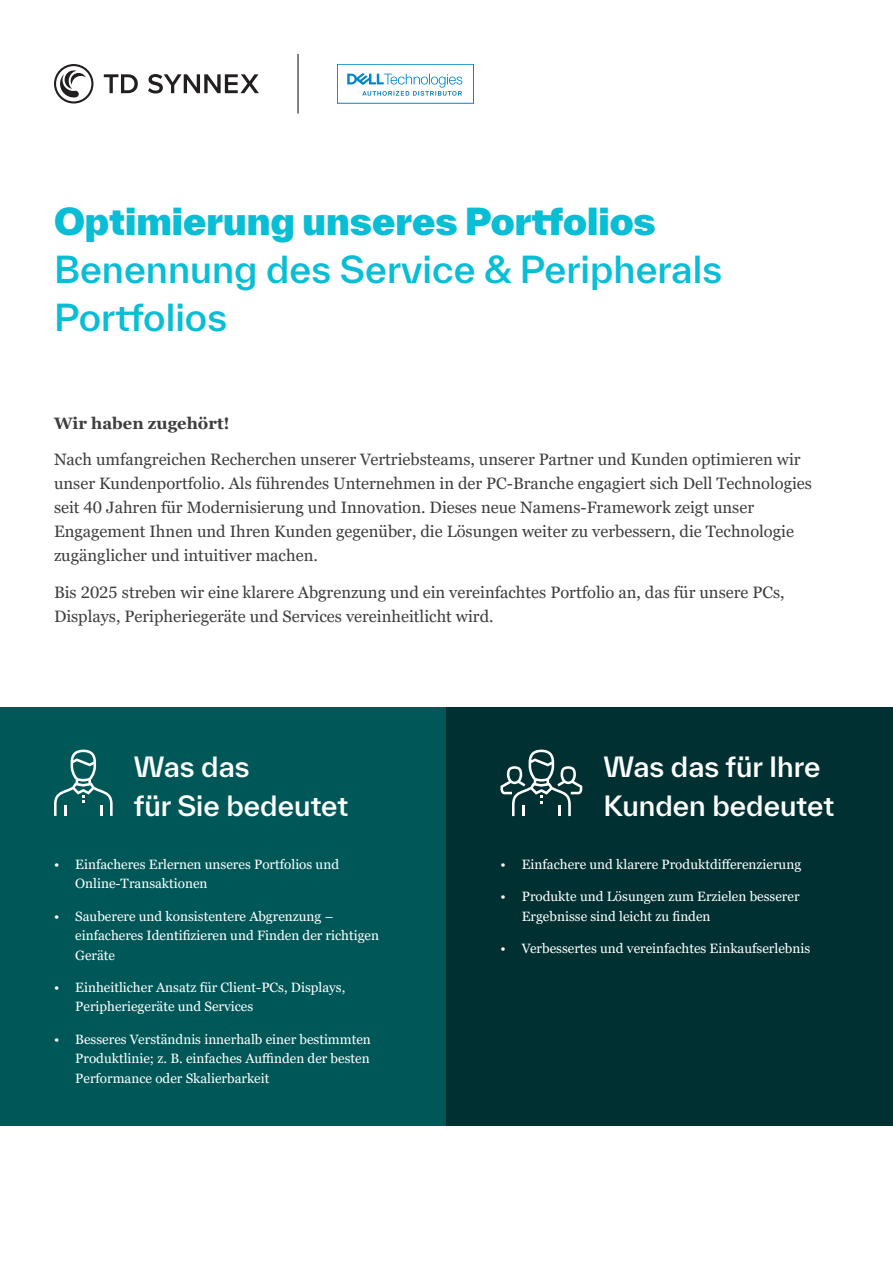
<style>
.page{position:relative;width:893px;height:1263px;background:#fff}
.page>*{position:absolute;margin:0;border:0;box-sizing:border-box;transform-origin:0 0}
.t1{font:500 36px/48px "TWK Everett";color:#08bed5}
.t2{font:900 36px "TWK Everett";color:#08bed5}
.t3{font:500 27px/39px "TWK Everett";color:#fff}
.t4{font:16.5px/24px "Georgia Pro";color:#3e3e3f}
.t5{font:700 16.5px "Georgia Pro";color:#3e3e3f}
.t6{font:13.5px/19.5px "Georgia Pro";color:#fff}
</style>
<div class="page">
<div style="left:0;top:707px;width:446px;height:418px;background:#005758"></div>
<div style="left:446px;top:707px;width:447px;height:418px;background:#003031"></div>
<svg style="left:54px;top:64px;width:39px;height:40px"></svg>
<svg style="left:104px;top:74px;width:155px;height:20px"></svg>
<hr style="left:297px;top:54px;width:2px;height:60px;background:#231f20">
<div style="left:337px;top:64px;width:137px;height:40px;border:1px solid #0087cb"></div>
<svg style="left:347px;top:73px;width:115px;height:23px"></svg>
<svg style="left:54px;top:750px;width:59px;height:66px"></svg>
<svg style="left:500px;top:750px;width:82px;height:66px"></svg>
<h1 class="t2" style="left:54px;top:195px;width:603px">Optimierung unseres Portfolios</h1>
<h1 class="t1" style="left:54px;top:245px;width:670px">Benennung des Service &amp; Peripherals<br>Portfolios</h1>
<p class="t5" style="left:54px;top:413px;width:177px">Wir haben zugehört!</p>
<p class="t4" style="left:54px;top:448px;width:759px">Nach umfangreichen Recherchen unserer Vertriebsteams, unserer Partner und Kunden optimieren wir unser Kundenportfolio. Als führendes Unternehmen in der PC-Branche engagiert sich Dell Technologies seit 40 Jahren für Modernisierung und Innovation. Dieses neue Namens-Framework zeigt unser Engagement Ihnen und Ihren Kunden gegenüber, die Lösungen weiter zu verbessern, die Technologie zugänglicher und intuitiver machen.</p>
<p class="t4" style="left:54px;top:581px;width:732px">Bis 2025 streben wir eine klarere Abgrenzung und ein vereinfachtes Portfolio an, das für unsere PCs,<br>Displays, Peripheriegeräte und Services vereinheitlicht wird.</p>
<h2 class="t3" style="left:134px;top:747px;width:216px">Was das<br>für Sie bedeutet</h2>
<h2 class="t3" style="left:604px;top:747px;width:232px">Was das für Ihre<br>Kunden bedeutet</h2>
<p class="t6" style="left:75px;top:855px;width:265px;text-indent:-21px">• Einfacheres Erlernen unseres Portfolios und<br>Online-Transaktionen</p>
<p class="t6" style="left:75px;top:907px;width:305px;text-indent:-21px">• Sauberere und konsistentere Abgrenzung – einfacheres Identifizieren und Finden der richtigen<br>Geräte</p>
<p class="t6" style="left:75px;top:978px;width:272px;text-indent:-21px">• Einheitlicher Ansatz für Client-PCs, Displays,<br>Peripheriegeräte und Services</p>
<p class="t6" style="left:75px;top:1030px;width:297px;text-align:justify;text-indent:-21px">• Besseres Verständnis innerhalb einer bestimmten Produktlinie; z. B. einfaches Auffinden der besten Performance oder Skalierbarkeit</p>
<p class="t6" style="left:500px;top:855px;width:302px">• Einfachere und klarere Produktdifferenzierung</p>
<p class="t6" style="left:522px;top:887px;width:279px;text-indent:-21px">• Produkte und Lösungen zum Erzielen besserer<br>Ergebnisse sind leicht zu finden</p>
<p class="t6" style="left:500px;top:939px;width:311px">• Verbessertes und vereinfachtes Einkaufserlebnis</p>
</div>
